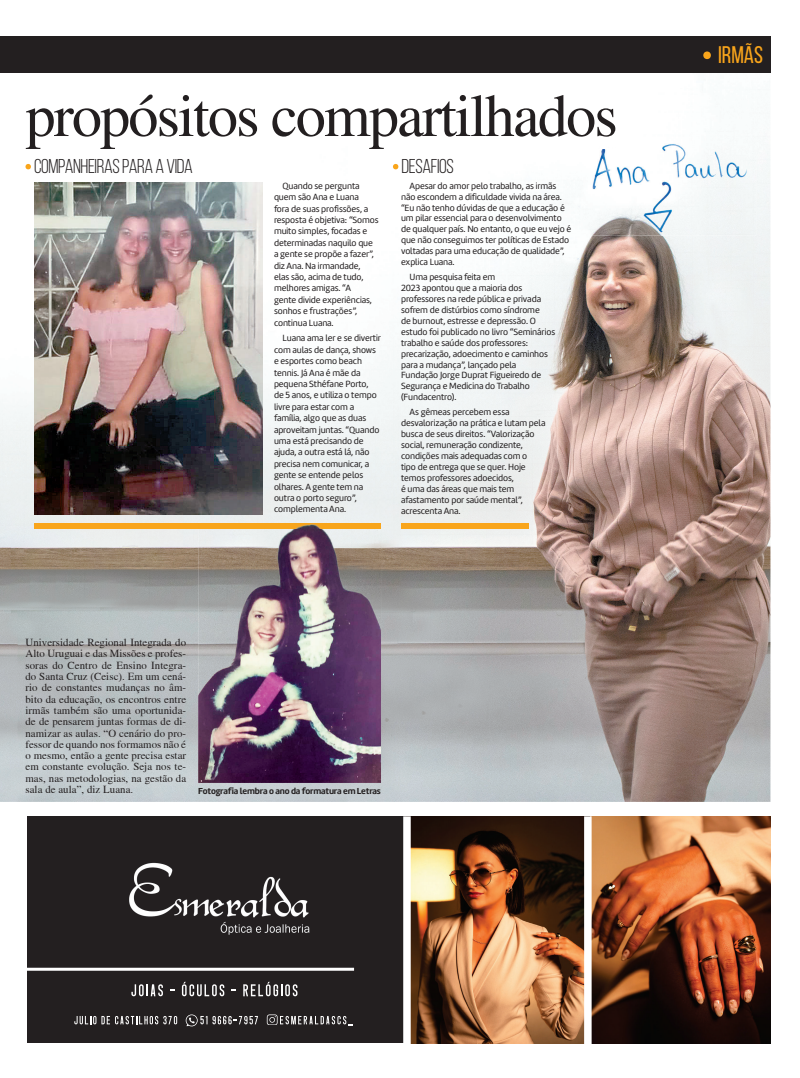
<style>
.page{position:relative;width:800px;height:1078px;background:#fff}
.page>*{position:absolute;margin:0;border:0;box-sizing:border-box;transform-origin:0 0}
.t1{font:60px "Tribune";letter-spacing:-.03em;color:#231f20}
.t2{font:24px "Bebas Neue";color:#f9a51b}
.t3{font:20px "Bebas Neue";letter-spacing:-.02em;color:#231f20}
.t4{font:10.8px/11.3px "Tribune";letter-spacing:.005em;color:#231f20;text-align:justify}
.t5{font:9.3px/11.4px "Amelia";letter-spacing:-.01em;color:#231f20}
.t6{font:700 9px "Amelia";letter-spacing:-.015em;color:#231f20}
</style>
<div class="page">
<img style="left:0;top:72px;width:770px;height:729px">
<div style="left:0;top:36px;width:770px;height:36px;background:#231f20"></div>
<div style="left:703px;top:51px;width:7px;height:8px;background:#f9a51b;border-radius:50%"></div>
<div style="left:34px;top:523px;width:347px;height:5px;background:#f9a51b"></div>
<svg style="left:25px;top:164px;width:6px;height:5px"></svg>
<div style="left:27px;top:816px;width:743px;height:226px;background:#231f20"></div>
<img style="left:410px;top:816px;width:360px;height:226px">
<div style="left:584px;top:816px;width:7px;height:226px;background:#fff"></div>
<div style="left:403px;top:816px;width:7px;height:226px;background:#fff"></div>
<img style="left:129px;top:862px;width:181px;height:73px">
<hr style="left:27px;top:967px;width:327px;height:3px;background:#fff">
<svg style="left:74px;top:1016px;width:103px;height:8px"></svg>
<svg style="left:267px;top:1014px;width:86px;height:11px"></svg>
<svg style="left:186px;top:1014px;width:72px;height:12px"></svg>
<svg style="left:131px;top:984px;width:32px;height:12px"></svg>
<svg style="left:182px;top:981px;width:42px;height:15px"></svg>
<svg style="left:243px;top:981px;width:54px;height:15px"></svg>
<img style="left:35px;top:182px;width:227px;height:332px">
<img style="left:198px;top:522px;width:183px;height:260px">
<img style="left:198px;top:523px;width:183px;height:5px">
<div style="left:401px;top:523px;width:128px;height:5px;background:#f9a51b"></div>
<svg style="left:393px;top:164px;width:5px;height:5px"></svg>
<img style="left:581px;top:135px;width:175px;height:100px">
<img style="left:581px;top:135px;width:34px;height:14px">
<p class="t1" style="left:25px;top:80px;width:593px">propósitos compartilhados</p>
<p class="t3" style="left:34px;top:155px;width:160px">COMPANHEIRAS PARA A VIDA</p>
<p class="t5" style="left:274px;top:181px;width:106px;text-indent:9px">Quando se pergunta quem são Ana e Luana<br>fora de suas profissões, a resposta é objetiva: “Somos muito simples, focadas e determinadas naquilo que a gente se propõe a fazer”, diz Ana. Na irmandade,<br>elas são, acima de tudo, melhores amigas. “A<br>gente divide experiências, sonhos e frustrações”, continua Luana.</p>
<p class="t5" style="left:274px;top:333px;width:108px;text-indent:9px">Luana ama ler e se divertir com aulas de dança, shows e esportes como beach tennis. Já Ana é mãe da pequena Sthéfane Porto,<br>de 5 anos, e utiliza o tempo livre para estar com a família, algo que as duas aproveitam juntas. “Quando uma está precisando de ajuda, a outra está lá, não precisa nem comunicar, a gente se entende pelos olhares. A gente tem na outra o porto seguro”, complementa Ana.</p>
<p class="t3" style="left:401px;top:155px;width:54px">DESAFIOS</p>
<p class="t5" style="left:401px;top:181px;width:172px;line-height:10.9px;text-indent:9px">Apesar do amor pelo trabalho, as irmãs não escondem a dificuldade vivida na área. “Eu não tenho dúvidas de que a educação é um pilar essencial para o desenvolvimento de qualquer país. No entanto, o que eu vejo é que não conseguimos ter políticas de Estado voltadas para uma educação de qualidade”, explica Luana.</p>
<p class="t5" style="left:401px;top:272px;width:156px;line-height:10.9px;text-indent:9px">Uma pesquisa feita em<br>2023 apontou que a maioria dos professores na rede pública e privada sofrem de distúrbios como síndrome<br>de burnout, estresse e depressão. O estudo foi publicado no livro “Seminários trabalho e saúde dos professores: precarização, adoecimento e caminhos para a mudança”, lançado pela<br>Fundação Jorge Duprat Figueiredo de<br>Segurança e Medicina do Trabalho (Fundacentro).</p>
<p class="t5" style="left:401px;top:407px;width:146px;line-height:10.9px;text-indent:9px">As gêmeas percebem essa desvalorização na prática e lutam pela busca de seus direitos. “Valorização social, remuneração condizente, condições mais adequadas com o<br>tipo de entrega que se quer. Hoje temos professores adoecidos,<br>é uma das áreas que mais tem afastamento por saúde mental”, acrescenta Ana.</p>
<p class="t4" style="left:25px;top:636px;width:162px">Universidade Regional Integrada do Alto Uruguai e das Missões e profes&shy;soras do Centro de Ensino Integra&shy;do Santa Cruz (Ceisc). Em um cená&shy;rio de constantes mudanças no âm&shy;bito da educação, os encontros entre irmãs também são uma oportunida&shy;de de pensarem juntas formas de di&shy;namizar as aulas. “O cenário do pro&shy;fessor de quando nos formamos não é o mesmo, então a gente precisa estar em constante evolução. Seja nos te&shy;mas, nas metodologias, na gestão da sala de aula”, diz Luana.</p>
<p class="t6" style="left:198px;top:787px;width:184px">Fotografia lembra o ano da formatura em Letras</p>
<p class="t2" style="left:718px;top:41px;width:46px">IRMÃS</p>
</div>
